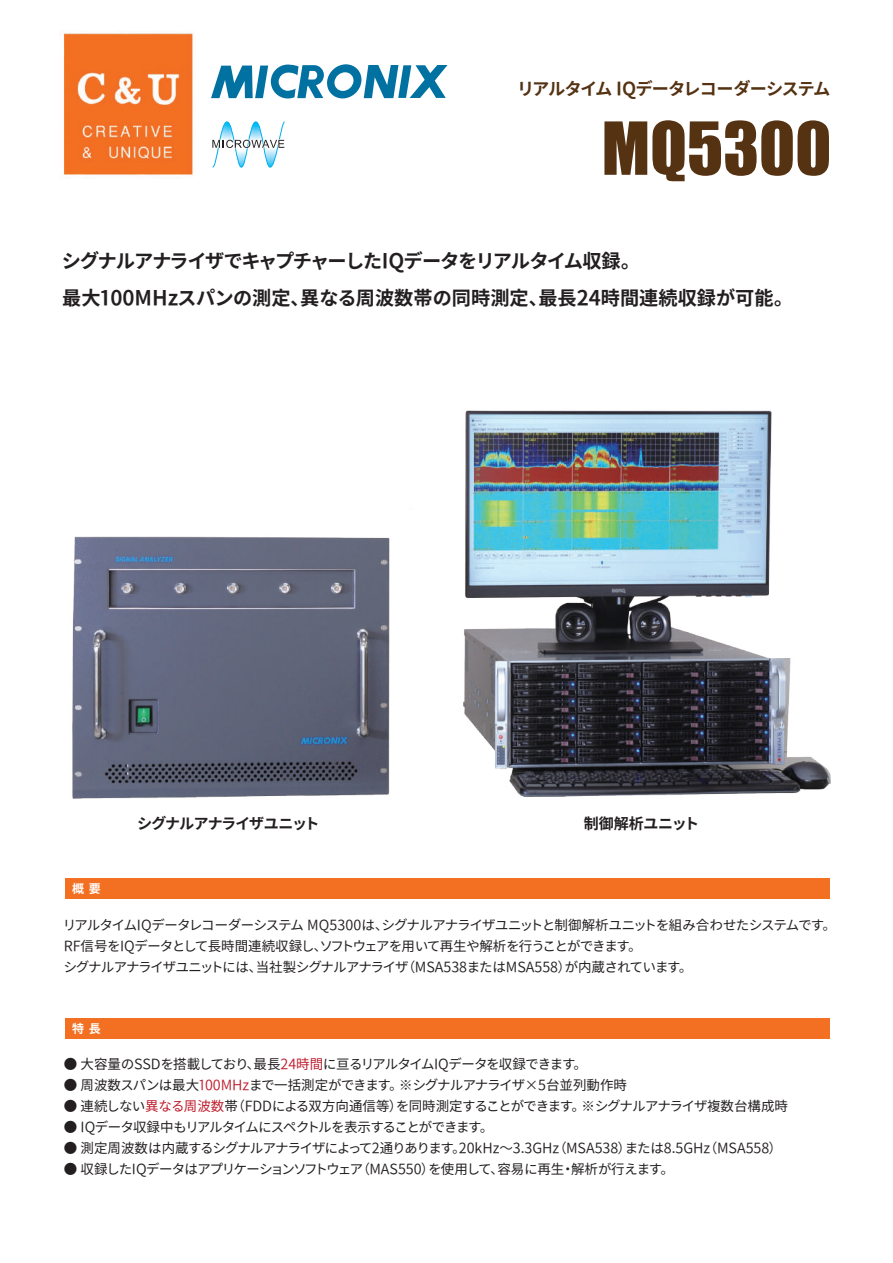
<style>
.page{position:relative;width:893px;height:1263px;background:#fff}
.page>*{position:absolute;margin:0;border:0;box-sizing:border-box;transform-origin:0 0}
.t1{font:67.5px "Impact";color:#543212}
.t2{font:19.2px/37.3px "Gen Ei Gothic P B";color:#231f20}
.t3{font:17.1px "Gen Ei Gothic P B";color:#543212}
.t4{font:15px "Gen Ei Gothic P B";color:#231f20}
.t5{font:13.5px/21px "Gen Ei Gothic P R";color:#231f20}
.t6{font:12px "Gen Ei Gothic P B";color:#fff}
.s1{color:#be1d2c}
</style>
<div class="page">
<img style="left:62px;top:30px;width:131px;height:146px">
<svg style="left:212px;top:121px;width:73px;height:47px"></svg>
<svg style="left:211px;top:64px;width:236px;height:35px"></svg>
<div style="left:65px;top:879px;width:764px;height:20px;background:#f36f21"></div>
<div style="left:65px;top:1018px;width:764px;height:20px;background:#f36f21"></div>
<img style="left:72px;top:410px;width:758px;height:388px">
<p class="t3" style="left:518px;top:76px;width:313px">リアルタイム IQデータレコーダーシステム</p>
<h1 class="t1" style="left:602px;top:96px;width:231px">MQ5300</h1>
<h2 class="t2" style="left:62px;top:242px;width:722px">シグナルアナライザでキャプチャーしたIQデータをリアルタイム収録。<br>最大100MHzスパンの測定、異なる周波数帯の同時測定、最長24時間連続収録が可能。</h2>
<p class="t4" style="left:137px;top:812px;width:183px">シグナルアナライザユニット</p>
<p class="t4" style="left:584px;top:812px;width:116px">制御解析ユニット</p>
<p class="t6" style="left:72px;top:879px;width:30px">概要</p>
<p class="t5" style="left:64px;top:914px;width:767px">リアルタイムIQデータレコーダーシステム MQ5300は、シグナルアナライザユニットと制御解析ユニットを組み合わせたシステムです。<br>RF信号をIQデータとして長時間連続収録し、ソフトウェアを用いて再生や解析を行うことができます。<br>シグナルアナライザユニットには、当社製シグナルアナライザ（MSA538またはMSA558）が内蔵されています。</p>
<p class="t6" style="left:72px;top:1019px;width:30px">特長</p>
<p class="t5" style="left:64px;top:1054px;width:518px">● 大容量のSSDを搭載しており、最長<span class="s1">24時間</span>に亘るリアルタイムIQデータを収録できます。</p>
<p class="t5" style="left:64px;top:1075px;width:565px">● 周波数スパンは最大<span class="s1">100MHz</span>まで一括測定ができます。 ※シグナルアナライザ×5台並列動作時</p>
<p class="t5" style="left:64px;top:1096px;width:726px">● 連続しない<span class="s1">異なる周波数</span>帯（FDDによる双方向通信等）を同時測定することができます。 ※シグナルアナライザ複数台構成時</p>
<p class="t5" style="left:64px;top:1117px;width:424px">● IQデータ収録中もリアルタイムにスペクトルを表示することができます。</p>
<p class="t5" style="left:64px;top:1138px;width:714px">● 測定周波数は内蔵するシグナルアナライザによって2通りあります。20kHz～3.3GHz（MSA538）または8.5GHz（MSA558）</p>
<p class="t5" style="left:64px;top:1159px;width:605px">● 収録したIQデータはアプリケーションソフトウェア（MAS550）を使用して、容易に再生・解析が行えます。</p>
</div>
